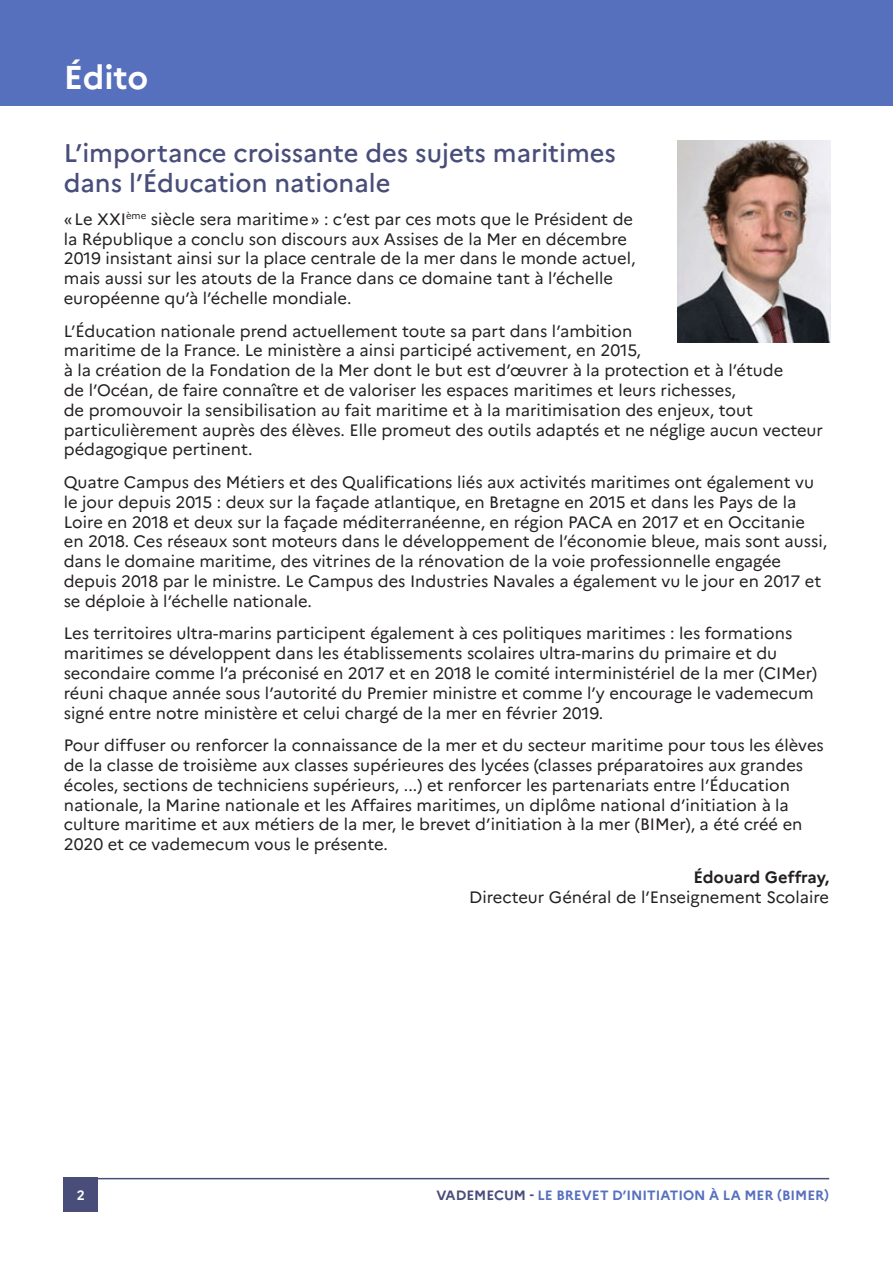
<style>
.page{position:relative;width:893px;height:1263px;background:#fff}
.page>*{position:absolute;margin:0;border:0;box-sizing:border-box;transform-origin:0 0}
.Titre_1{font:700 33px "Marianne";letter-spacing:-.005em;color:#fff}
.Titre_2{font:500 25.5px/30.6px "Marianne";color:#484d7a}
.t1{font:16.5px/19.8px "Marianne";color:#231f20}
.t2{font:700 13.5px "Marianne";color:#5770be}
.t3{font:700 13.5px "Marianne";color:#fff}
.s1{font-weight:700}
.s2{color:#484d7a}
</style>
<div class="page">
<hr style="left:64px;top:1178px;width:765px;height:1px;background:#484d7a">
<div style="left:64px;top:1178px;width:34px;height:34px;background:#484d7a"></div>
<div style="left:0;top:0;width:893px;height:105px;background:#5770be"></div>
<img style="left:677px;top:140px;width:153px;height:203px">
<p class="Titre_1" style="left:64px;top:57px;width:86px">Édito</p>
<p class="Titre_2" style="left:64px;top:137px;width:554px">L’importance croissante des sujets maritimes dans l’Éducation nationale</p>
<p class="t1" style="left:64px;top:209px;width:573px">«Le XXI<sup>ème</sup> siècle sera maritime» : c’est par ces mots que le Président de la République a conclu son discours aux Assises de la Mer en décembre 2019 insistant ainsi sur la place centrale de la mer dans le monde actuel, mais aussi sur les atouts de la France dans ce domaine tant à l’échelle européenne qu’à l’échelle mondiale.</p>
<p class="t1" style="left:64px;top:321px;width:761px">L’Éducation nationale prend actuellement toute sa part dans l’ambition<br>maritime de la France. Le ministère a ainsi participé activement, en 2015,<br>à la création de la Fondation de la Mer dont le but est d’œuvrer à la protection et à l’étude<br>de l’Océan, de faire connaître et de valoriser les espaces maritimes et leurs richesses,<br>de promouvoir la sensibilisation au fait maritime et à la maritimisation des enjeux, tout particulièrement auprès des élèves. Elle promeut des outils adaptés et ne néglige aucun vecteur pédagogique pertinent.</p>
<p class="t1" style="left:64px;top:472px;width:765px">Quatre Campus des Métiers et des Qualifications liés aux activités maritimes ont également vu le jour depuis 2015 : deux sur la façade atlantique, en Bretagne en 2015 et dans les Pays de la Loire en 2018 et deux sur la façade méditerranéenne, en région PACA en 2017 et en Occitanie en 2018. Ces réseaux sont moteurs dans le développement de l’économie bleue, mais sont aussi, dans le domaine maritime, des vitrines de la rénovation de la voie professionnelle engagée depuis 2018 par le ministre. Le Campus des Industries Navales a également vu le jour en 2017 et se déploie à l’échelle nationale.</p>
<p class="t1" style="left:64px;top:623px;width:755px">Les territoires ultra-marins participent également à ces politiques maritimes : les formations maritimes se développent dans les établissements scolaires ultra-marins du primaire et du secondaire comme l’a préconisé en 2017 et en 2018 le comité interministériel de la mer (CIMer) réuni chaque année sous l’autorité du Premier ministre et comme l’y encourage le vademecum signé entre notre ministère et celui chargé de la mer en février 2019.</p>
<p class="t1" style="left:64px;top:735px;width:761px">Pour diffuser ou renforcer la connaissance de la mer et du secteur maritime pour tous les élèves de la classe de troisième aux classes supérieures des lycées (classes préparatoires aux grandes écoles, sections de techniciens supérieurs, ...) et renforcer les partenariats entre l’Éducation nationale, la Marine nationale et les Affaires maritimes, un diplôme national d’initiation à la culture maritime et aux métiers de la mer, le brevet d’initiation à la mer (BIMer), a été créé en 2020 et ce vademecum vous le présente.</p>
<p class="t1" style="left:469px;top:867px;width:361px;text-align:right"><span class="s1">Édouard Geffray,<br></span>Directeur Général de l’Enseignement Scolaire</p>
<p class="t3" style="left:77px;top:1187px;width:10px">2</p>
<p class="t2" style="left:436px;top:1187px;width:394px"><span class="s2">VADEMECUM -</span> LE BREVET D’INITIATION À LA MER (BIMER)</p>
</div>
